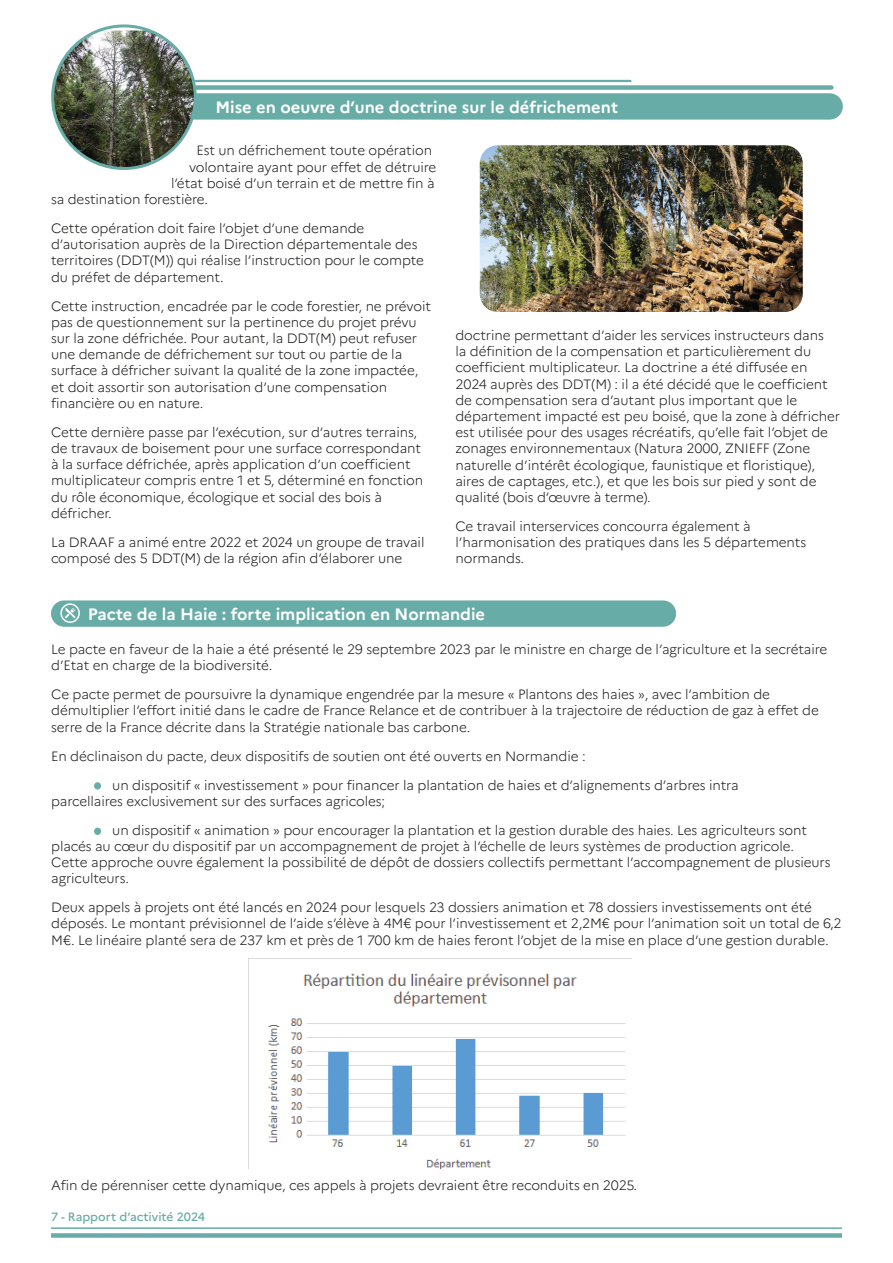
<style>
.page{position:relative;width:893px;height:1263px;background:#fff}
.page>*{position:absolute;margin:0;border:0;box-sizing:border-box;transform-origin:0 0}
.t1{font:700 16.5px "Marianne";color:#fff}
.t2{font:300 13.5px/16.2px "Marianne";letter-spacing:-.01em;color:#1d1d1b}
.t3{font:500 12px "Marianne";color:#67aca7}
</style>
<div class="page">
<div style="left:51px;top:600px;width:625px;height:27px;background:#67aca7;border-radius:13px"></div>
<svg style="left:60px;top:603px;width:20px;height:20px"></svg>
<img style="left:267px;top:973px;width:359px;height:196px">
<div style="left:51px;top:1233px;width:791px;height:5px;background:#67aca7"></div>
<hr style="left:51px;top:1227px;width:791px;height:2px;background:#67aca7">
<img style="left:480px;top:145px;width:323px;height:167px">
<div style="left:94px;top:782px;width:7px;height:7px;background:#67aca7;border-radius:50%"></div>
<div style="left:94px;top:828px;width:7px;height:7px;background:#67aca7;border-radius:50%"></div>
<div style="left:157px;top:85px;width:677px;height:5px;background:#67aca7;border-radius:2px"></div>
<div style="left:52px;top:93px;width:791px;height:27px;background:#67aca7;border-radius:13px"></div>
<hr style="left:177px;top:80px;width:454px;height:2px;background:#67aca7">
<img style="left:53px;top:31px;width:142px;height:137px">
<div style="left:51px;top:24px;width:146px;height:146px;border:3px solid #67aca7;border-radius:50%"></div>
<p class="t1" style="left:215px;top:94px;width:404px">Mise en oeuvre d’une doctrine sur le défrichement</p>
<p class="t2" style="left:197px;top:141px;width:237px">Est un défrichement toute opération</p>
<p class="t2" style="left:189px;top:158px;width:249px">volontaire ayant pour effet de détruire</p>
<p class="t2" style="left:171px;top:174px;width:265px">l’état boisé d’un terrain et de mettre fin à</p>
<p class="t2" style="left:51px;top:190px;width:159px">sa destination forestière.</p>
<p class="t2" style="left:51px;top:219px;width:374px">Cette opération doit faire l’objet d’une demande d’autorisation auprès de la Direction départementale des territoires (DDT(M)) qui réalise l’instruction pour le compte du préfet de département.</p>
<p class="t2" style="left:51px;top:297px;width:381px">Cette instruction, encadrée par le code forestier, ne prévoit pas de questionnement sur la pertinence du projet prévu sur la zone défrichée. Pour autant, la DDT(M) peut refuser une demande de défrichement sur tout ou partie de la surface à défricher suivant la qualité de la zone impactée, et doit assortir son autorisation d’une compensation financière ou en nature.</p>
<p class="t2" style="left:51px;top:423px;width:374px">Cette dernière passe par l’exécution, sur d’autres terrains, de travaux de boisement pour une surface correspondant à la surface défrichée, après application d’un coefficient multiplicateur compris entre 1 et 5, déterminé en fonction du rôle économique, écologique et social des bois à défricher.</p>
<p class="t2" style="left:51px;top:533px;width:375px">La DRAAF a animé entre 2022 et 2024 un groupe de travail composé des 5 DDT(M) de la région afin d’élaborer une</p>
<p class="t2" style="left:455px;top:326px;width:386px">doctrine permettant d’aider les services instructeurs dans<br>la définition de la compensation et particulièrement du coefficient multiplicateur. La doctrine a été diffusée en 2024 auprès des DDT(M) : il a été décidé que le coefficient de compensation sera d’autant plus important que le département impacté est peu boisé, que la zone à défricher est utilisée pour des usages récréatifs, qu’elle fait l’objet de zonages environnementaux (Natura 2000, ZNIEFF (Zone naturelle d’intérêt écologique, faunistique et floristique), aires de captages, etc.), et que les bois sur pied y sont de qualité (bois d’œuvre à terme).</p>
<p class="t2" style="left:455px;top:517px;width:352px">Ce travail interservices concourra également à l’harmonisation des pratiques dans les 5 départements normands.</p>
<p class="t1" style="left:88px;top:601px;width:399px">Pacte de la Haie : forte implication en Normandie</p>
<p class="t2" style="left:51px;top:640px;width:777px">Le pacte en faveur de la haie a été présenté le 29 septembre 2023 par le ministre en charge de l’agriculture et la secrétaire d’Etat en charge de la biodiversité.</p>
<p class="t2" style="left:51px;top:685px;width:769px">Ce pacte permet de poursuivre la dynamique engendrée par la mesure « Plantons des haies », avec l’ambition de démultiplier l’effort initié dans le cadre de France Relance et de contribuer à la trajectoire de réduction de gaz à effet de serre de la France décrite dans la Stratégie nationale bas carbone.</p>
<p class="t2" style="left:51px;top:747px;width:536px">En déclinaison du pacte, deux dispositifs de soutien ont été ouverts en Normandie :</p>
<p class="t2" style="left:51px;top:775px;width:689px;text-indent:61px">un dispositif « investissement » pour financer la plantation de haies et d’alignements d’arbres intra parcellaires exclusivement sur des surfaces agricoles;</p>
<p class="t2" style="left:51px;top:821px;width:781px;text-indent:61px">un dispositif « animation » pour encourager la plantation et la gestion durable des haies. Les agriculteurs sont placés au cœur du dispositif par un accompagnement de projet à l’échelle de leurs systèmes de production agricole.<br>Cette approche ouvre également la possibilité de dépôt de dossiers collectifs permettant l’accompagnement de plusieurs agriculteurs.</p>
<p class="t2" style="left:51px;top:898px;width:792px">Deux appels à projets ont été lancés en 2024 pour lesquels 23 dossiers animation et 78 dossiers investissements ont été déposés. Le montant prévisionnel de l’aide s’élève à 4M€ pour l’investissement et 2,2M€ pour l’animation soit un total de 6,2<br>M€. Le linéaire planté sera de 237 km et près de 1 700 km de haies feront l’objet de la mise en place d’une gestion durable.</p>
<p class="t2" style="left:51px;top:1176px;width:588px">Afin de pérenniser cette dynamique, ces appels à projets devraient être reconduits en 2025.</p>
<p class="t3" style="left:51px;top:1207px;width:155px">7 - Rapport d’activité 2024</p>
</div>
